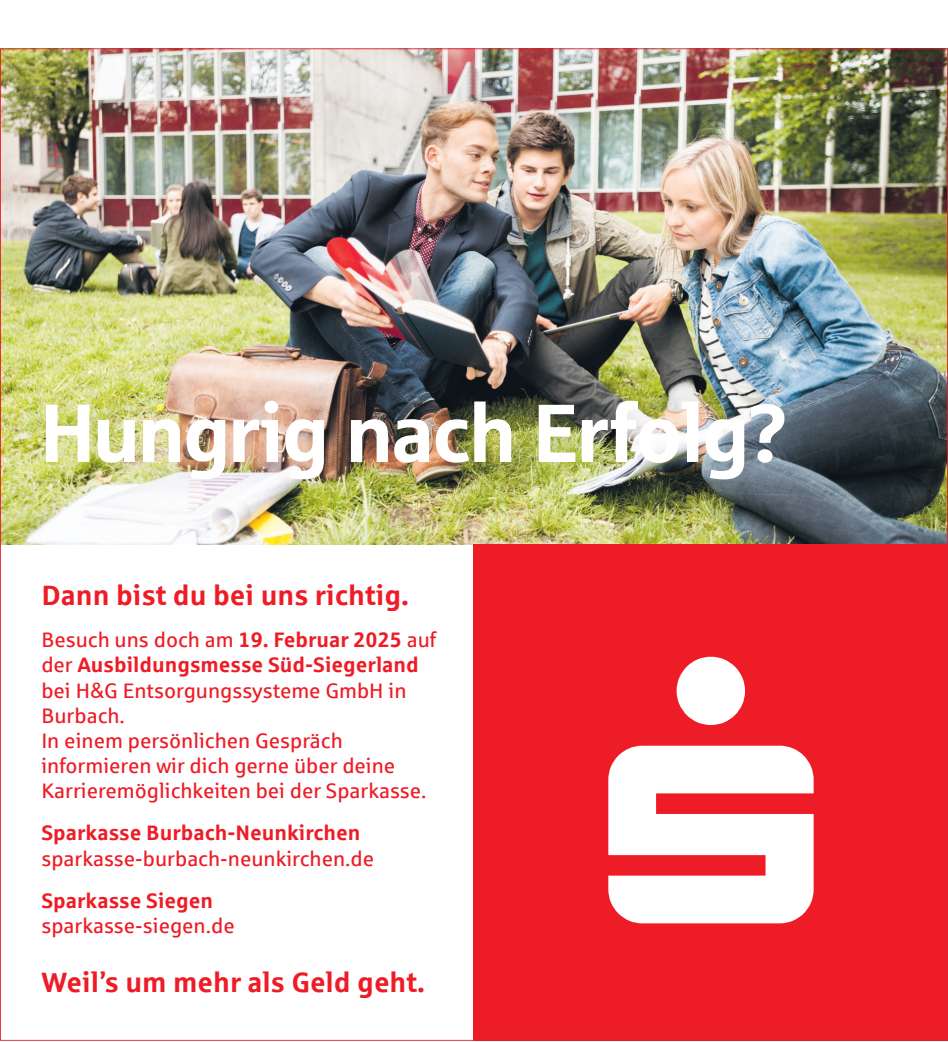
<style>
.page{position:relative;width:948px;height:1042px;background:#fff}
.page>*{position:absolute;margin:0;border:0;box-sizing:border-box;transform-origin:0 0}
.t1{font:82.25px "Sparkasse Head";color:#fff}
.t2{font:700 28px "Sparkasse Rg";color:#ee1c26}
.t3{font:21px/25.2px "Sparkasse Rg";color:#ee1c26}
.s1{font-weight:700}
</style>
<div class="page">
<img style="left:0;top:48px;width:947px;height:992px">
<div style="left:608px;top:653px;width:205px;height:270px;background:#ee1c26"></div>
<p class="t1" style="left:41px;top:381px;width:747px">Hungrig nach Erfolg?</p>
<p class="t2" style="left:41px;top:577px;width:369px">Dann bist du bei uns richtig.</p>
<p class="t3" style="left:41px;top:627px;width:396px">Besuch uns doch am <span class="s1">19. Februar 2025</span> auf der <span class="s1">Ausbildungsmesse Süd-Siegerland </span>bei H&amp;G Entsorgungssysteme GmbH in Burbach.<br>In einem persönlichen Gespräch informieren wir dich gerne über deine Karrieremöglichkeiten bei der Sparkasse.</p>
<p class="t3" style="left:41px;top:820px;width:334px"><span class="s1">Sparkasse Burbach-Neunkirchen </span>sparkasse-burbach-neunkirchen.de</p>
<p class="t3" style="left:41px;top:887px;width:195px"><span class="s1">Sparkasse Siegen </span>sparkasse-siegen.de</p>
<p class="t2" style="left:41px;top:964px;width:385px">Weil’s um mehr als Geld geht.</p>
</div>
